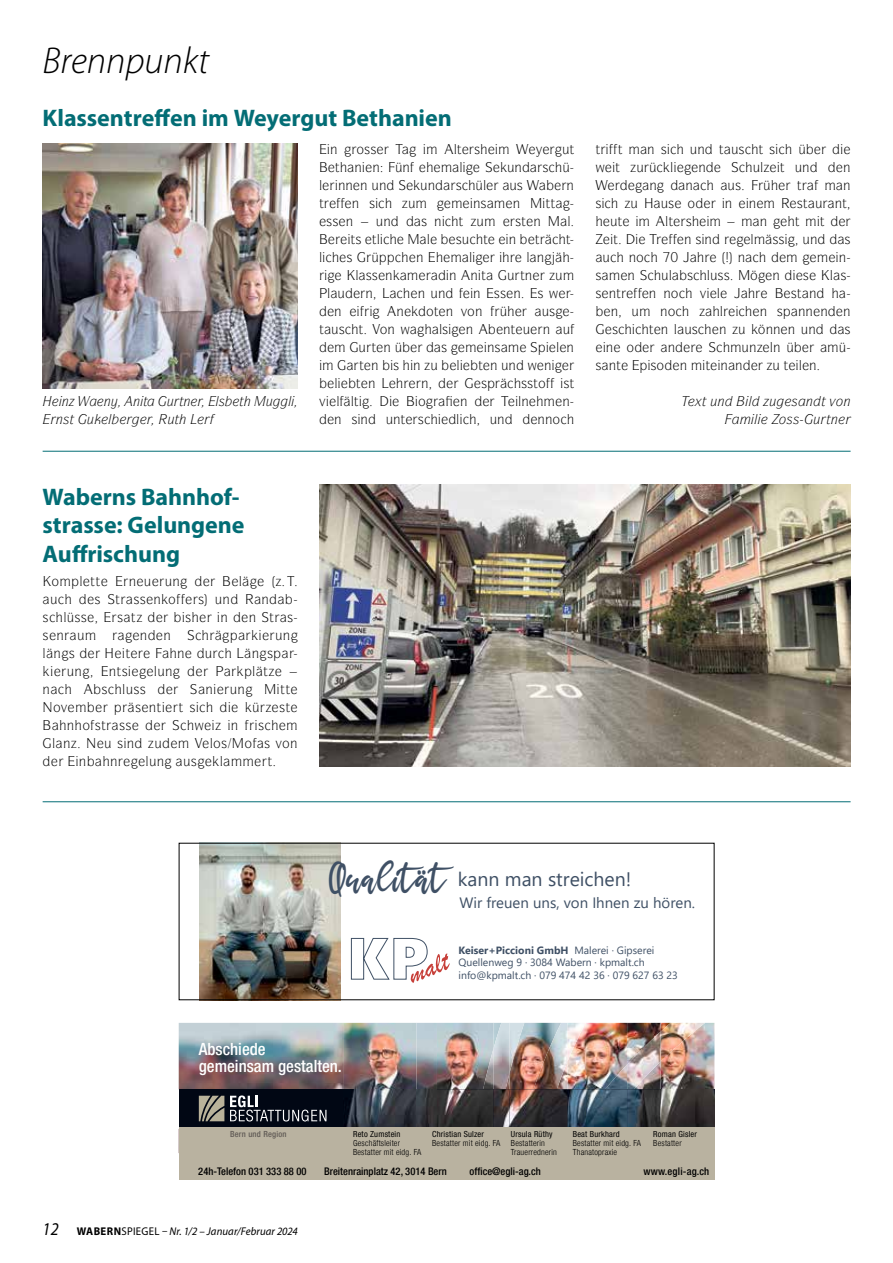
<style>
.page{position:relative;width:893px;height:1263px;background:#fff}
.page>*{position:absolute;margin:0;border:0;box-sizing:border-box;transform-origin:0 0}
.t1{font:italic 300 37.5px "Myriad Pro";color:#000}
.t2{font:700 24px/28.8px "Myriad Pro";letter-spacing:-.005em;color:#036d75}
.t3{font:19.5px "Segoe UI";color:#3f5065}
.t4{font:500 condensed 16.8px/16.8px "Helvetica Neue LT";color:#fff}
.t5{font:15px "Segoe UI";color:#3f5065}
.t6{font:13.5px "ITC Symbol Std";color:#000}
.t7{font:italic 13.5px "ITC Symbol Std";color:#000}
.t8{font:italic 11.25px "Myriad Pro";letter-spacing:.01em;color:#000;scale:.96 1}
.t9{font:10.5px/12.6px "Segoe UI";color:#3f5065}
.t10{font:500 condensed 10.5px "Helvetica Neue LT";color:#000}
.t11{font:300 condensed 8.4px/9.3px "Helvetica Neue LT";letter-spacing:.025em;color:#000}
.t12{font:8.4px "Helvetica Neue LT 57 Cn";letter-spacing:.025em;color:#000}
.t13{font:500 condensed 8.4px "Helvetica Neue LT";letter-spacing:.025em;color:#615b56}
.s1{font-family:"mama";font-size:31.5px}
.s2{font-weight:700}
.s3{font-size:18px}
.s4{font-weight:700;font-style:normal}
.s5{font-style:normal}
</style>
<div class="page">
<img style="left:43px;top:143px;width:255px;height:245px">
<hr style="left:43px;top:451px;width:808px;height:1px;background:#036d75">
<img style="left:319px;top:485px;width:532px;height:281px">
<hr style="left:43px;top:801px;width:808px;height:1px;background:#036d75">
<img style="left:179px;top:1023px;width:165px;height:66px">
<div style="left:179px;top:1089px;width:535px;height:40px;background:#010714"></div>
<svg style="left:230px;top:1095px;width:96px;height:26px"></svg>
<svg style="left:199px;top:1096px;width:25px;height:25px"></svg>
<img style="left:344px;top:1023px;width:72px;height:66px">
<img style="left:346px;top:1089px;width:70px;height:38px">
<img style="left:416px;top:1023px;width:211px;height:104px">
<img style="left:483px;top:1049px;width:10px;height:40px">
<img style="left:586px;top:1064px;width:41px;height:25px">
<img style="left:586px;top:1089px;width:41px;height:38px">
<img style="left:567px;top:1023px;width:19px;height:38px">
<img style="left:661px;top:1023px;width:53px;height:66px">
<img style="left:661px;top:1023px;width:44px;height:39px">
<img style="left:661px;top:1089px;width:53px;height:38px">
<img style="left:627px;top:1023px;width:34px;height:9px">
<img style="left:627px;top:1032px;width:34px;height:95px">
<div style="left:179px;top:1127px;width:535px;height:53px;background:#b9b2a0"></div>
<img style="left:200px;top:845px;width:140px;height:153px">
<svg style="left:351px;top:937px;width:99px;height:46px"></svg>
<h1 class="t1" style="left:43px;top:41px;width:168px">Brennpunkt</h1>
<h2 class="t2" style="left:43px;top:102px;width:411px">Klassentreffen im Weyergut Bethanien</h2>
<p class="t7" style="left:104px;top:393px;width:45px">■ ■▼</p>
<p class="t7" style="left:167px;top:393px;width:25px">◆ ▼■</p>
<p class="t7" style="left:216px;top:393px;width:30px">●▲ ▼</p>
<p class="t7" style="left:56px;top:411px;width:57px">■▲▼ ◆ ●</p>
<p class="t6" style="left:330px;top:141px;width:48px">■ □▲▲</p>
<p class="t6" style="left:454px;top:141px;width:28px">●▼ ▲</p>
<p class="t6" style="left:335px;top:159px;width:77px">▼ ■■ ✓■</p>
<p class="t6" style="left:459px;top:159px;width:5px">●</p>
<p class="t6" style="left:319px;top:177px;width:69px">● ■■ ■ ◆■</p>
<p class="t6" style="left:456px;top:177px;width:32px">▲ ✓●</p>
<p class="t6" style="left:567px;top:177px;width:9px">■</p>
<p class="t6" style="left:319px;top:195px;width:58px">▼ ■ ▲</p>
<p class="t6" style="left:513px;top:195px;width:44px">■ ▼▼</p>
<p class="t6" style="left:326px;top:213px;width:28px">▲▲ ■</p>
<p class="t6" style="left:421px;top:213px;width:64px">▲ ■ ▼ ◆</p>
<p class="t6" style="left:515px;top:213px;width:27px">▲▼ ■</p>
<p class="t6" style="left:567px;top:213px;width:5px">●</p>
<p class="t6" style="left:351px;top:231px;width:31px">▼▲ ▼●</p>
<p class="t6" style="left:427px;top:231px;width:62px">● ▲◆ ▼</p>
<p class="t6" style="left:416px;top:249px;width:9px">■</p>
<p class="t6" style="left:469px;top:249px;width:5px">●</p>
<p class="t6" style="left:355px;top:267px;width:39px">●▲▲■</p>
<p class="t6" style="left:449px;top:267px;width:38px">■ ■▼</p>
<p class="t6" style="left:507px;top:267px;width:27px">◆ ▼■</p>
<p class="t6" style="left:366px;top:285px;width:9px">■</p>
<p class="t6" style="left:418px;top:285px;width:29px">■ ◆■</p>
<p class="t6" style="left:473px;top:285px;width:72px">■ ▲▲ ■ ▲</p>
<p class="t6" style="left:334px;top:303px;width:9px">■</p>
<p class="t6" style="left:397px;top:303px;width:87px">■ □▼ ■ ❖□■</p>
<p class="t6" style="left:319px;top:321px;width:78px">▼ ◆▲ ▼ □■</p>
<p class="t6" style="left:466px;top:321px;width:106px">■ ■▼◆ ■ ◆</p>
<p class="t6" style="left:359px;top:339px;width:45px">◆▼■ ✓</p>
<p class="t6" style="left:359px;top:357px;width:80px">▼ ■ ▲ ■ ◆</p>
<p class="t6" style="left:457px;top:357px;width:61px">● ▼■ ◆■</p>
<p class="t6" style="left:544px;top:357px;width:9px">■</p>
<p class="t6" style="left:334px;top:375px;width:43px">● ▼■</p>
<p class="t6" style="left:421px;top:375px;width:9px">■</p>
<p class="t6" style="left:521px;top:375px;width:26px">▲▲▼□</p>
<p class="t6" style="left:319px;top:393px;width:41px">❖●●▼</p>
<p class="t6" style="left:460px;top:393px;width:9px">■</p>
<p class="t6" style="left:518px;top:393px;width:12px">●■</p>
<p class="t6" style="left:562px;top:393px;width:9px">■</p>
<p class="t6" style="left:334px;top:411px;width:35px">■ ▲■</p>
<p class="t6" style="left:386px;top:411px;width:40px">◆■▼ ▲</p>
<p class="t6" style="left:456px;top:411px;width:50px">● ◆■</p>
<p class="t6" style="left:538px;top:411px;width:24px">■■□</p>
<p class="t6" style="left:690px;top:141px;width:87px">◆■ ▼ ◆▲ ▼ ▲</p>
<p class="t6" style="left:615px;top:159px;width:60px">▼ ◆✓ ●</p>
<p class="t6" style="left:698px;top:159px;width:9px">■</p>
<p class="t6" style="left:753px;top:159px;width:58px">◆● ▼ ◆■</p>
<p class="t6" style="left:843px;top:159px;width:9px">■</p>
<p class="t6" style="left:843px;top:177px;width:9px">■</p>
<p class="t6" style="left:595px;top:195px;width:101px">▲ ◆ ★ ◆▲ □</p>
<p class="t6" style="left:797px;top:195px;width:52px">▲▼ ◆ ■▼</p>
<p class="t6" style="left:665px;top:213px;width:28px">●▼ ▲</p>
<p class="t6" style="left:684px;top:231px;width:30px">■ ▲■</p>
<p class="t6" style="left:751px;top:231px;width:35px">● ▲▲</p>
<p class="t6" style="left:603px;top:249px;width:43px">◆ ■□</p>
<p class="t6" style="left:738px;top:249px;width:9px">■</p>
<p class="t6" style="left:839px;top:249px;width:9px">■</p>
<p class="t6" style="left:661px;top:267px;width:70px">◆● ▲ ●◆▲▲</p>
<p class="t6" style="left:595px;top:285px;width:27px">▲ ■▼</p>
<p class="t6" style="left:649px;top:285px;width:31px">■ ■□</p>
<p class="t6" style="left:791px;top:285px;width:27px">▲▼ ■</p>
<p class="t6" style="left:720px;top:303px;width:5px">●</p>
<p class="t6" style="left:760px;top:303px;width:92px">■ ▲ ■■■ ■</p>
<p class="t6" style="left:612px;top:321px;width:87px">▲ ▼■ ●◆▲</p>
<p class="t6" style="left:766px;top:321px;width:52px">■■ ■ ◆■</p>
<p class="t6" style="left:668px;top:339px;width:9px">■</p>
<p class="t6" style="left:742px;top:339px;width:54px">◆■ ●■ ✓</p>
<p class="t6" style="left:595px;top:357px;width:27px">▲ ■▼</p>
<p class="t6" style="left:650px;top:357px;width:38px">▲□ ■</p>
<p class="t6" style="left:705px;top:357px;width:39px">▼■■</p>
<p class="t6" style="left:773px;top:357px;width:46px">◆ ▼●■</p>
<p class="t7" style="left:702px;top:393px;width:24px">▼ ◆■</p>
<p class="t7" style="left:748px;top:393px;width:104px">● ◆ ▲■▼ ❖□■</p>
<p class="t7" style="left:754px;top:411px;width:85px">● □▲▲ ◆ ▼■</p>
<h2 class="t2" style="left:43px;top:481px;width:203px">Waberns Bahnhof&shy;strasse: Gelungene<br>Auffrischung</h2>
<p class="t6" style="left:51px;top:573px;width:50px">□ ●▼▼</p>
<p class="t6" style="left:129px;top:573px;width:53px">■◆ ◆■</p>
<p class="t6" style="left:239px;top:573px;width:5px">●</p>
<p class="t6" style="left:95px;top:591px;width:83px">▲ ▼ ▲▲■□</p>
<p class="t6" style="left:198px;top:591px;width:33px">▲ ◆■</p>
<p class="t6" style="left:262px;top:591px;width:9px">■</p>
<p class="t6" style="left:43px;top:609px;width:46px">▲ ●✓▲▲</p>
<p class="t6" style="left:249px;top:609px;width:46px">■ ▼ ▲</p>
<p class="t6" style="left:43px;top:627px;width:43px">▲■ ◆</p>
<p class="t6" style="left:43px;top:645px;width:34px">●■▲</p>
<p class="t6" style="left:109px;top:663px;width:20px">■▼▲</p>
<p class="t6" style="left:154px;top:663px;width:20px">●◆■</p>
<p class="t6" style="left:43px;top:681px;width:9px">■</p>
<p class="t6" style="left:101px;top:681px;width:46px">▲ ●◆▲▲</p>
<p class="t6" style="left:206px;top:681px;width:41px">■ ◆■</p>
<p class="t6" style="left:135px;top:699px;width:28px">▲ ■▼</p>
<p class="t6" style="left:252px;top:699px;width:40px">✓ ▲▼</p>
<p class="t6" style="left:67px;top:717px;width:66px">■ □▲▼ ▲▲</p>
<p class="t6" style="left:104px;top:735px;width:32px">◆ ▲ ■</p>
<p class="t6" style="left:210px;top:735px;width:19px">●□▲</p>
<p class="t6" style="left:244px;top:735px;width:55px">□ ▲ ❖□■</p>
<p class="t6" style="left:146px;top:753px;width:20px">●◆■</p>
<p class="t6" style="left:220px;top:753px;width:5px">●</p>
<h3 class="t3" style="left:328px;top:861px;width:305px"><span class="s1">Qualität</span> kann man streichen!</h3>
<p class="t5" style="left:459px;top:888px;width:237px">Wir freuen uns, von Ihnen zu hören.</p>
<p class="t9" style="left:458px;top:943px;width:221px"><span class="s2">Keiser+Piccioni GmbH</span> Malerei · Gipserei<br>Quellenweg 9 · 3084 Wabern · kpmalt.ch info@kpmalt.ch · 079 474 42 36 · 079 627 63 23</p>
<p class="t4" style="left:199px;top:1040px;width:145px">Abschiede gemeinsam gestalten.</p>
<p class="t13" style="left:230px;top:1129px;width:58px">Bern und Region</p>
<p class="t12" style="left:353px;top:1129px;width:49px">Reto Zumstein</p>
<p class="t11" style="left:353px;top:1138px;width:70px">Geschäftsleiter<br>Bestatter mit eidg. FA</p>
<p class="t12" style="left:432px;top:1129px;width:53px">Christian Sulzer</p>
<p class="t11" style="left:432px;top:1138px;width:70px">Bestatter mit eidg. FA</p>
<p class="t12" style="left:511px;top:1129px;width:43px">Ursula Rüthy</p>
<p class="t11" style="left:511px;top:1138px;width:48px">Bestatterin<br>Trauerrednerin</p>
<p class="t12" style="left:573px;top:1129px;width:49px">Beat Burkhard</p>
<p class="t11" style="left:573px;top:1138px;width:70px">Bestatter mit eidg. FA<br>Thanatopraxie</p>
<p class="t12" style="left:653px;top:1129px;width:45px">Roman Gisler</p>
<p class="t11" style="left:653px;top:1138px;width:30px">Bestatter</p>
<p class="t10" style="left:198px;top:1165px;width:110px">24h-Telefon 031 333 88 00</p>
<p class="t10" style="left:324px;top:1165px;width:124px">Breitenrainplatz 42, 3014 Bern</p>
<p class="t10" style="left:470px;top:1165px;width:73px">office@egli-ag.ch</p>
<p class="t8" style="left:43px;top:1225px;width:267px"><span class="s3">12</span> <span class="s4">WABERN</span><span class="s5">SPIEGEL –</span> Nr. 1/2 – Januar/Februar 2024</p>
<p class="t10" style="left:643px;top:1165px;width:67px">www.egli-ag.ch</p>
</div>
